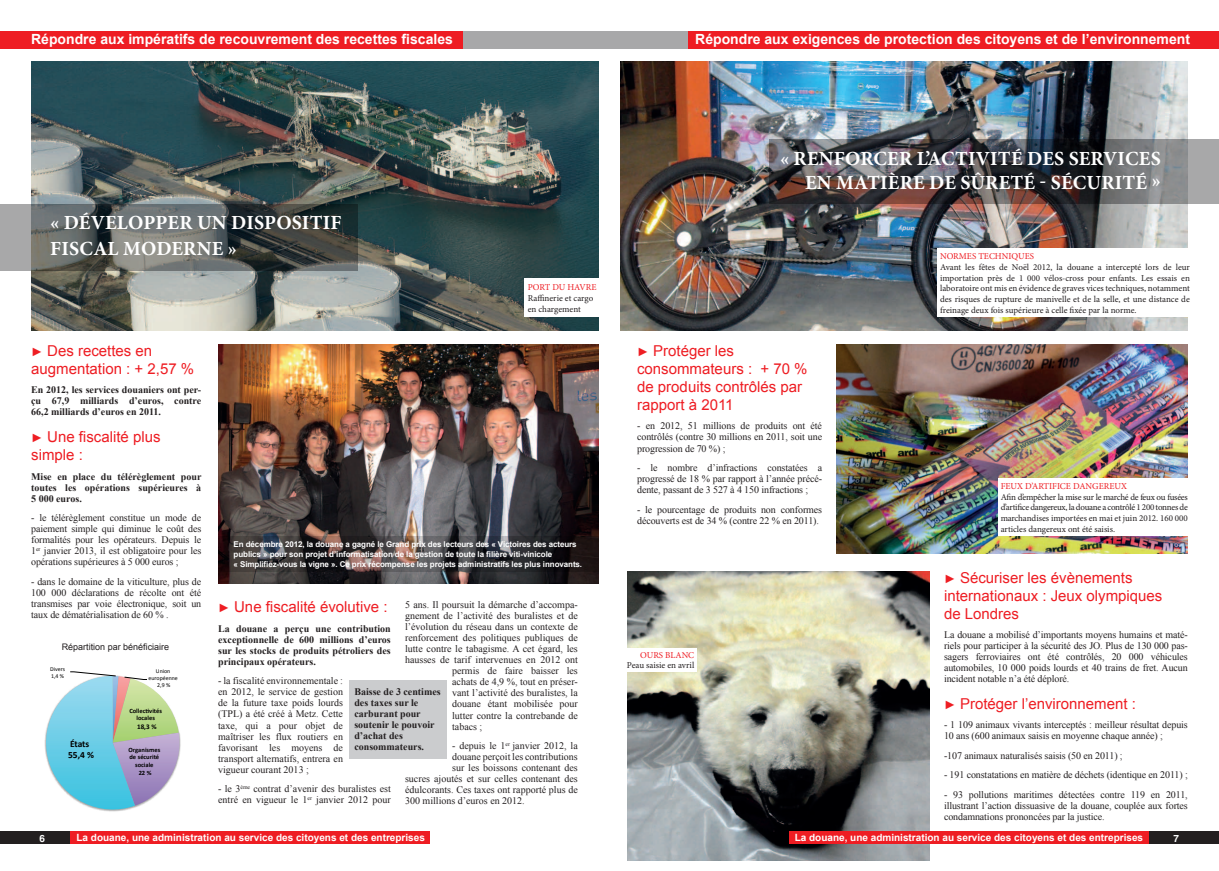
<style>
.page{position:relative;width:1219px;height:871px;background:#fff}
.page>*{position:absolute;margin:0;border:0;box-sizing:border-box;transform-origin:0 0}
.t1{font:700 20px "Minion Pro";letter-spacing:.01em;color:#fff}
.t2{font:15px/18px "Arial";color:#ee1d23}
.t3{font:700 14px "Arial";color:#fff}
.t4{font:10px/11px "Times New Roman";color:#231f20;text-align:justify}
.t5{font:700 10px/11px "Times New Roman";color:#231f20;text-align:justify}
.t6{font:700 10px "Arial";color:#fff}
.t7{font:700 10px "Helvetica";color:#fff}
.t8{font:700 9.5px/11.2px "Calibri";letter-spacing:-.015em;color:#000}
.t9{font:9px/10.8px "Minion Pro";color:#231f20;text-align:justify}
.t10{font:9px "Minion Pro";color:#ee1d23}
.t11{font:9px "Arial";color:#231f20}
.t12{font:700 8px/10px "Arial";letter-spacing:-.01em;color:#fff}
.t13{font:700 7.1px "Calibri";color:#000}
.t14{font:700 6.5px/7.7px "Calibri";color:#000;text-align:center}
.t15{font:5.9px/7.1px "Calibri";color:#000}
.s1{font-size:12px}
</style>
<div class="page">
<img style="left:836px;top:345px;width:351px;height:208px">
<img style="left:627px;top:571px;width:303px;height:289px">
<img style="left:621px;top:62px;width:567px;height:268px">
<div style="left:1148px;top:831px;width:71px;height:12px;background:#231f20"></div>
<div style="left:0;top:831px;width:71px;height:12px;background:#231f20"></div>
<div style="left:31px;top:31px;width:1157px;height:18px;background:#a8a8a9"></div>
<div style="left:688px;top:31px;width:531px;height:18px;background:#ee1d23"></div>
<img style="left:31px;top:62px;width:567px;height:268px">
<div style="left:525px;top:278px;width:81px;height:39px;background:#fff"></div>
<svg style="left:0;top:204px;width:357px;height:67px"></svg>
<img style="left:769px;top:139px;width:450px;height:65px">
<div style="left:621px;top:648px;width:76px;height:23px;background:#fff"></div>
<div style="left:349px;top:680px;width:97px;height:78px;background:#cbccce"></div>
<img style="left:218px;top:345px;width:380px;height:238px">
<svg style="left:218px;top:536px;width:380px;height:35px"></svg>
<div style="left:937px;top:248px;width:256px;height:69px;background:#fff"></div>
<div style="left:998px;top:478px;width:193px;height:58px;background:#fff"></div>
<div style="left:0;top:31px;width:462px;height:18px;background:#ee1d23"></div>
<svg style="left:44px;top:671px;width:137px;height:141px"></svg>
<div style="left:789px;top:831px;width:359px;height:12px;background:#ee1d23"></div>
<div style="left:71px;top:831px;width:359px;height:12px;background:#ee1d23"></div>
<h3 class="t3" style="left:31px;top:30px;width:423px">Répondre aux impératifs de recouvrement des recettes fiscales</h3>
<h3 class="t3" style="left:695px;top:30px;width:496px">Répondre aux exigences de protection des citoyens et de l’environnement</h3>
<h1 class="t1" style="left:50px;top:209px;width:69px">« DÉVELOPPER</h1>
<h1 class="t1" style="left:197px;top:209px;width:116px">UN DISPOSITIF</h1>
<h1 class="t1" style="left:50px;top:235px;width:135px">FISCAL MODERNE</h1>
<h1 class="t1" style="left:228px;top:235px;width:11px">»</h1>
<p class="t10" style="left:528px;top:281px;width:70px">PORT DU HAVRE</p>
<p class="t9" style="left:528px;top:292px;width:67px">Raffinerie et cargo en chargement</p>
<h2 class="t2" style="left:31px;top:342px;width:165px"><span class="s1">►</span> Des recettes en augmentation : + 2,57 %</h2>
<p class="t5" style="left:31px;top:384px;width:172px">En 2012, les services douaniers ont per&shy;çu 67,9 milliards d’euros, contre 66,2 milliards d’euros en 2011.</p>
<h2 class="t2" style="left:31px;top:428px;width:131px"><span class="s1">►</span> Une fiscalité plus simple :</h2>
<p class="t5" style="left:31px;top:470px;width:172px">Mise en place du télérèglement pour toutes les opérations supérieures à 5 000 euros.</p>
<p class="t4" style="left:31px;top:512px;width:172px">- le télérèglement constitue un mode de paiement simple qui diminue le coût des formalités pour les opérateurs. Depuis le 1<sup>er</sup> janvier 2013, il est obligatoire pour les opérations supérieures à 5 000 euros ;</p>
<p class="t4" style="left:31px;top:575px;width:172px">- dans le domaine de la viticulture, plus de 100 000 déclarations de récolte ont été transmises par voie électronique, soit un taux de dématérialisation de 60 % .</p>
<p class="t11" style="left:62px;top:640px;width:109px">Répartition par bénéficiaire</p>
<p class="t15" style="left:50px;top:665px;width:16px">Divers<br>1,4 %</p>
<p class="t15" style="left:148px;top:667px;width:31px;text-align:center">Union européenne<br>2,9 %</p>
<p class="t14" style="left:129px;top:706px;width:34px">Collectivités locales</p>
<p class="t13" style="left:137px;top:721px;width:21px">18,3 %</p>
<p class="t14" style="left:128px;top:745px;width:33px">Organismes de sécurité sociale<br>22 %</p>
<p class="t8" style="left:68px;top:737px;width:27px">États<br>55,4 %</p>
<p class="t12" style="left:234px;top:539px;width:350px">En décembre 2012, la douane a gagné le Grand prix des lecteurs des « Victoires des acteurs publics » pour son projet d’informatisation de la gestion de toute la filière viti-vinicole<br>« Simplifiez-vous la vigne ». Ce prix récompense les projets administratifs les plus innovants.</p>
<h2 class="t2" style="left:218px;top:598px;width:171px"><span class="s1">►</span> Une fiscalité évolutive :</h2>
<p class="t5" style="left:218px;top:622px;width:174px">La douane a perçu une contribution exceptionnelle de 600 millions d’euros sur les stocks de produits pétroliers des principaux opérateurs.</p>
<p class="t4" style="left:218px;top:675px;width:126px">- la fiscalité environnementale : en 2012, le service de gestion de la future taxe poids lourds (TPL) a été créé à Metz. Cette taxe, qui a pour objet de maîtriser les flux routiers en favorisant les moyens de transport alternatifs, entrera en vigueur courant 2013 ;</p>
<p class="t4" style="left:218px;top:782px;width:174px">- le 3<sup>ème</sup> contrat d’avenir des buralistes est entré en vigueur le 1<sup>er</sup> janvier 2012 pour</p>
<p class="t4" style="left:405px;top:599px;width:174px">5 ans. Il poursuit la démarche d’accompa-</p>
<p class="t4" style="left:405px;top:610px;width:174px">gnement de l’activité des buralistes et de</p>
<p class="t4" style="left:405px;top:621px;width:174px">l’évolution du réseau dans un contexte de</p>
<p class="t4" style="left:405px;top:632px;width:174px">renforcement des politiques publiques de</p>
<p class="t4" style="left:405px;top:643px;width:174px">lutte contre le tabagisme. A cet égard, les</p>
<p class="t4" style="left:405px;top:654px;width:174px">hausses de tarif intervenues en 2012 ont</p>
<p class="t4" style="left:452px;top:665px;width:127px">permis de faire baisser les</p>
<p class="t4" style="left:452px;top:676px;width:127px">achats de 4,9 %, tout en préser-</p>
<p class="t4" style="left:452px;top:687px;width:127px">vant l’activité des buralistes, la</p>
<p class="t4" style="left:452px;top:698px;width:127px">douane étant mobilisée pour</p>
<p class="t4" style="left:452px;top:709px;width:127px">lutter contre la contrebande de</p>
<p class="t4" style="left:452px;top:720px;width:32px">tabacs ;</p>
<p class="t4" style="left:452px;top:739px;width:127px">- depuis le 1<sup>er</sup> janvier 2012, la</p>
<p class="t4" style="left:452px;top:750px;width:127px">douane perçoit les contributions</p>
<p class="t4" style="left:452px;top:761px;width:127px">sur les boissons contenant des</p>
<p class="t4" style="left:405px;top:772px;width:174px">sucres ajoutés et sur celles contenant des</p>
<p class="t4" style="left:405px;top:783px;width:174px">édulcorants. Ces taxes ont rapporté plus de</p>
<p class="t4" style="left:405px;top:794px;width:121px">300 millions d’euros en 2012.</p>
<p class="t5" style="left:354px;top:685px;width:88px;text-align:left">Baisse de 3 centimes des taxes sur le carburant pour soutenir le pouvoir d’achat des consommateurs.</p>
<h1 class="t1" style="left:780px;top:144px;width:28px">« RENFOR</h1>
<h1 class="t1" style="left:873px;top:144px;width:289px">CER L’ACTIVITÉ DES SERVICES</h1>
<h1 class="t1" style="left:805px;top:168px;width:45px">EN MATI</h1>
<h1 class="t1" style="left:888px;top:168px;width:111px">ÈRE DE SÛRET</h1>
<h1 class="t1" style="left:1023px;top:168px;width:139px">É - SÉCURITÉ »</h1>
<h2 class="t2" style="left:637px;top:342px;width:172px"><span class="s1">►</span> Protéger les consommateurs : + 70 % de produits contrôlés par rapport à 2011</h2>
<p class="t4" style="left:637px;top:420px;width:186px">- en 2012, 51 millions de produits ont été contrôlés (contre 30 millions en 2011, soit une progression de 70 %) ;</p>
<p class="t4" style="left:637px;top:462px;width:186px">- le nombre d’infractions constatées a progressé de 18 % par rapport à l’année précé&shy;dente, passant de 3 527 à 4 150 infractions ;</p>
<p class="t4" style="left:637px;top:503px;width:186px">- le pourcentage de produits non conformes découverts est de 34 % (contre 22 % en 2011).</p>
<p class="t10" style="left:640px;top:648px;width:56px">OURS BLANC</p>
<p class="t9" style="left:627px;top:660px;width:69px">Peau saisie en avril</p>
<p class="t10" style="left:940px;top:250px;width:96px">NORMES TECHNIQUES</p>
<p class="t9" style="left:940px;top:261px;width:251px">Avant les fêtes de Noël 2012, la douane a intercepté lors de leur importation près de 1 000 vélos-cross pour enfants. Les essais en laboratoire ont mis en évidence de graves vices techniques, notamment des risques de rupture de manivelle et de la selle, et une distance de freinage deux fois supérieure à celle fixée par la norme.</p>
<p class="t10" style="left:1001px;top:479px;width:128px">FEUX D’ARTIFICE DANGEREUX</p>
<p class="t9" style="left:1001px;top:491px;width:189px">Afin d’empêcher la mise sur le marché de feux ou fusées d’artifice dangereux, la douane a contrôlé 1 200 tonnes de marchandises importées en mai et juin 2012. 160 000 articles dangereux ont été saisis.</p>
<h2 class="t2" style="left:944px;top:568px;width:220px"><span class="s1">►</span> Sécuriser les évènements internationaux : Jeux olympiques de Londres</h2>
<p class="t4" style="left:944px;top:629px;width:245px">La douane a mobilisé d’importants moyens humains et maté&shy;riels pour participer à la sécurité des JO. Plus de 130 000 pas&shy;sagers ferroviaires ont été contrôlés, 20 000 véhicules automobiles, 10 000 poids lourds et 40 trains de fret. Aucun incident notable n’a été déploré.</p>
<h2 class="t2" style="left:944px;top:694px;width:193px"><span class="s1">►</span> Protéger l’environnement :</h2>
<p class="t4" style="left:944px;top:719px;width:245px">- 1 109 animaux vivants interceptés : meilleur résultat depuis<br>10 ans (600 animaux saisis en moyenne chaque année) ;</p>
<p class="t4" style="left:944px;top:749px;width:180px">-107 animaux naturalisés saisis (50 en 2011) ;</p>
<p class="t4" style="left:944px;top:769px;width:245px">- 191 constatations en matière de déchets (identique en 2011) ;</p>
<p class="t4" style="left:944px;top:788px;width:245px">- 93 pollutions maritimes détectées contre 119 en 2011, illustrant l’action dissuasive de la douane, couplée aux fortes condamnations prononcées par la justice.</p>
<p class="t6" style="left:77px;top:831px;width:350px">La douane, une administration au service des citoyens et des entreprises</p>
<p class="t6" style="left:795px;top:831px;width:350px">La douane, une administration au service des citoyens et des entreprises</p>
<p class="t7" style="left:39px;top:831px;width:7px">6</p>
<p class="t7" style="left:1174px;top:831px;width:7px">7</p>
</div>
